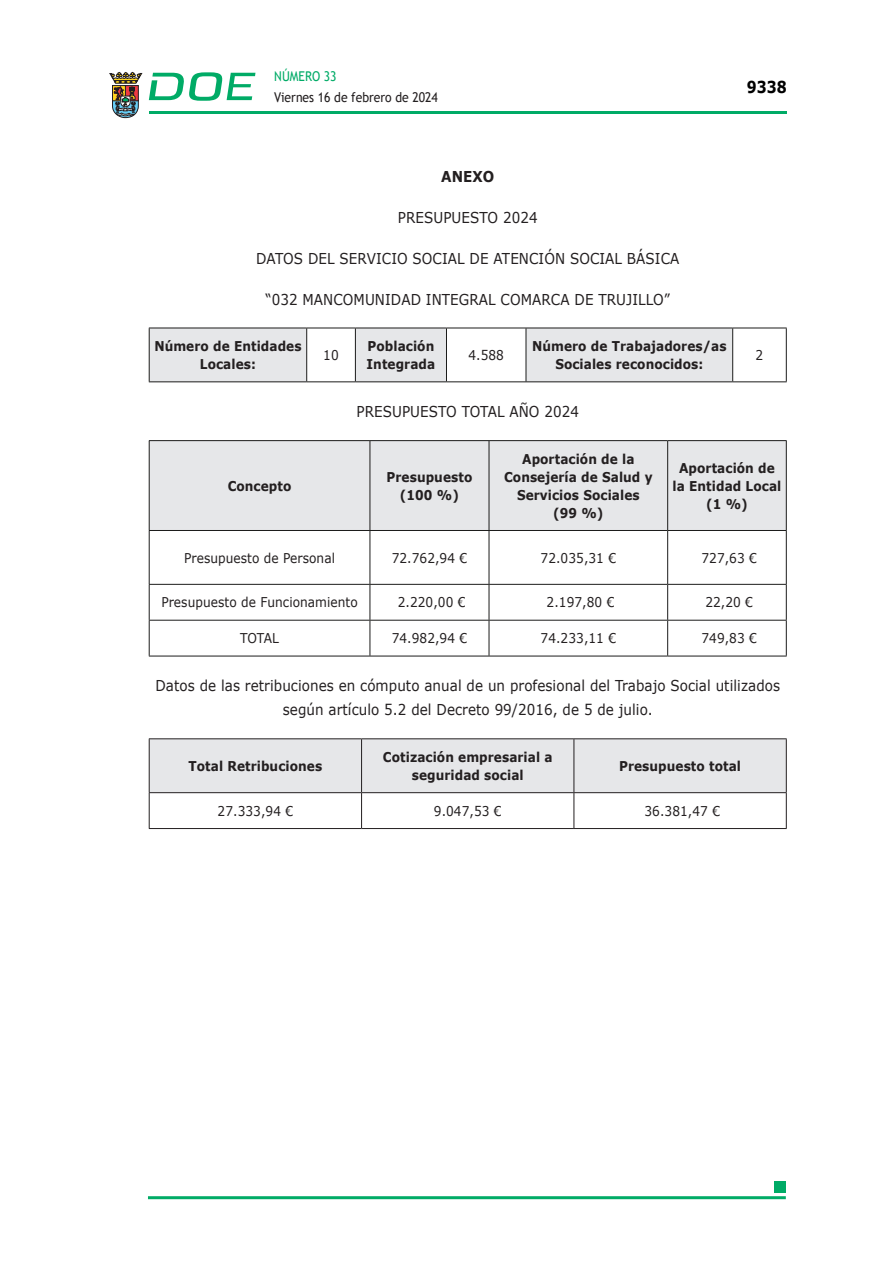
<style>
.page{position:relative;width:893px;height:1263px;background:#fff}
.page>*{position:absolute;margin:0;border:0;box-sizing:border-box;transform-origin:0 0}
.t1{font:700 16.5px "Verdana";color:#000;scale:.85 1}
.CUERPO_DE_TEXTO{font:15px/24px "Verdana";letter-spacing:.005em;color:#231f20;text-align:center;scale:.9 1}
.CUERPO_DE_TEXTO-2{font:700 15px "Verdana";letter-spacing:.005em;color:#231f20;scale:.9 1}
.TABLATITULO{font:700 13.5px/18px "Verdana";letter-spacing:.005em;color:#231f20;text-align:center;scale:.9 1}
.CUERPO_DE_TEXTO-3{font:13.5px "Verdana";letter-spacing:.005em;color:#231f20;scale:.9 1}
.CUERPO_DE_TEXTO-4{font:700 13.5px/18px "Verdana";letter-spacing:.005em;color:#231f20;text-align:center;scale:.9 1}
.t2{font:13.5px "Trebuchet MS";color:#231f20;scale:.9 1}
.t3{font:13.5px "Trebuchet MS";color:#00ab67;scale:.9 1}
</style>
<div class="page">
<hr style="left:149px;top:111px;width:638px;height:3px;background:#00ab66">
<svg style="left:109px;top:72px;width:33px;height:46px"></svg>
<svg style="left:149px;top:72px;width:106px;height:29px"></svg>
<hr style="left:148px;top:1196px;width:638px;height:3px;background:#00ab66">
<div style="left:775px;top:1181px;width:11px;height:11px;background:#00ab66"></div>
<svg style="left:150px;top:329px;width:582px;height:52px"></svg>
<hr style="left:149px;top:328px;width:158px;height:1px;background:#1c1c1b">
<hr style="left:307px;top:328px;width:48px;height:1px;background:#1c1c1b">
<hr style="left:446px;top:328px;width:80px;height:1px;background:#1c1c1b">
<hr style="left:733px;top:328px;width:54px;height:1px;background:#1c1c1b">
<hr style="left:149px;top:381px;width:158px;height:1px;background:#1c1c1b">
<hr style="left:307px;top:381px;width:48px;height:1px;background:#1c1c1b">
<hr style="left:446px;top:381px;width:80px;height:1px;background:#1c1c1b">
<hr style="left:733px;top:381px;width:54px;height:1px;background:#1c1c1b">
<hr style="left:149px;top:328px;width:1px;height:53px;background:#1c1c1b">
<hr style="left:306px;top:328px;width:1px;height:53px;background:#1c1c1b">
<hr style="left:786px;top:328px;width:1px;height:53px;background:#1c1c1b">
<hr style="left:355px;top:328px;width:91px;height:1px;background:#1c1c1b">
<hr style="left:355px;top:328px;width:1px;height:53px;background:#1c1c1b">
<hr style="left:446px;top:328px;width:1px;height:53px;background:#1c1c1b">
<hr style="left:355px;top:381px;width:91px;height:1px;background:#1c1c1b">
<hr style="left:526px;top:328px;width:207px;height:1px;background:#1c1c1b">
<hr style="left:526px;top:328px;width:1px;height:53px;background:#1c1c1b">
<hr style="left:732px;top:328px;width:1px;height:53px;background:#1c1c1b">
<hr style="left:526px;top:381px;width:207px;height:1px;background:#1c1c1b">
<div style="left:150px;top:441px;width:636px;height:89px;background:#e6e7e9"></div>
<hr style="left:149px;top:440px;width:221px;height:1px;background:#1c1c1b">
<hr style="left:370px;top:440px;width:119px;height:1px;background:#1c1c1b">
<hr style="left:489px;top:440px;width:179px;height:1px;background:#1c1c1b">
<hr style="left:668px;top:440px;width:119px;height:1px;background:#1c1c1b">
<hr style="left:149px;top:530px;width:221px;height:1px;background:#1c1c1b">
<hr style="left:370px;top:530px;width:119px;height:1px;background:#1c1c1b">
<hr style="left:489px;top:530px;width:179px;height:1px;background:#1c1c1b">
<hr style="left:668px;top:530px;width:119px;height:1px;background:#1c1c1b">
<hr style="left:149px;top:584px;width:221px;height:1px;background:#1c1c1b">
<hr style="left:370px;top:584px;width:119px;height:1px;background:#1c1c1b">
<hr style="left:489px;top:584px;width:179px;height:1px;background:#1c1c1b">
<hr style="left:668px;top:584px;width:119px;height:1px;background:#1c1c1b">
<hr style="left:149px;top:620px;width:221px;height:1px;background:#1c1c1b">
<hr style="left:370px;top:620px;width:119px;height:1px;background:#1c1c1b">
<hr style="left:489px;top:620px;width:179px;height:1px;background:#1c1c1b">
<hr style="left:668px;top:620px;width:119px;height:1px;background:#1c1c1b">
<hr style="left:149px;top:656px;width:221px;height:1px;background:#1c1c1b">
<hr style="left:370px;top:656px;width:119px;height:1px;background:#1c1c1b">
<hr style="left:489px;top:656px;width:179px;height:1px;background:#1c1c1b">
<hr style="left:668px;top:656px;width:119px;height:1px;background:#1c1c1b">
<hr style="left:149px;top:441px;width:1px;height:89px;background:#1c1c1b">
<hr style="left:149px;top:531px;width:1px;height:53px;background:#1c1c1b">
<hr style="left:149px;top:585px;width:1px;height:35px;background:#1c1c1b">
<hr style="left:149px;top:620px;width:1px;height:36px;background:#1c1c1b">
<hr style="left:370px;top:441px;width:1px;height:89px;background:#1c1c1b">
<hr style="left:489px;top:441px;width:1px;height:89px;background:#1c1c1b">
<hr style="left:667px;top:441px;width:1px;height:89px;background:#1c1c1b">
<hr style="left:786px;top:441px;width:1px;height:89px;background:#1c1c1b">
<hr style="left:370px;top:531px;width:1px;height:53px;background:#1c1c1b">
<hr style="left:489px;top:531px;width:1px;height:53px;background:#1c1c1b">
<hr style="left:667px;top:531px;width:1px;height:53px;background:#1c1c1b">
<hr style="left:786px;top:531px;width:1px;height:53px;background:#1c1c1b">
<hr style="left:370px;top:585px;width:1px;height:35px;background:#1c1c1b">
<hr style="left:489px;top:585px;width:1px;height:35px;background:#1c1c1b">
<hr style="left:667px;top:585px;width:1px;height:35px;background:#1c1c1b">
<hr style="left:786px;top:585px;width:1px;height:35px;background:#1c1c1b">
<hr style="left:370px;top:620px;width:1px;height:36px;background:#1c1c1b">
<hr style="left:489px;top:620px;width:1px;height:36px;background:#1c1c1b">
<hr style="left:667px;top:620px;width:1px;height:36px;background:#1c1c1b">
<hr style="left:786px;top:620px;width:1px;height:36px;background:#1c1c1b">
<div style="left:150px;top:739px;width:636px;height:53px;background:#e6e7e9"></div>
<hr style="left:149px;top:738px;width:213px;height:1px;background:#231f20">
<hr style="left:149px;top:739px;width:1px;height:53px;background:#231f20">
<hr style="left:362px;top:738px;width:212px;height:1px;background:#231f20">
<hr style="left:361px;top:739px;width:1px;height:53px;background:#231f20">
<hr style="left:574px;top:738px;width:213px;height:1px;background:#231f20">
<hr style="left:574px;top:739px;width:1px;height:53px;background:#231f20">
<hr style="left:786px;top:739px;width:1px;height:53px;background:#231f20">
<hr style="left:149px;top:792px;width:213px;height:1px;background:#231f20">
<hr style="left:149px;top:793px;width:1px;height:35px;background:#231f20">
<hr style="left:362px;top:792px;width:212px;height:1px;background:#231f20">
<hr style="left:361px;top:793px;width:1px;height:35px;background:#231f20">
<hr style="left:574px;top:792px;width:213px;height:1px;background:#231f20">
<hr style="left:574px;top:793px;width:1px;height:35px;background:#231f20">
<hr style="left:786px;top:793px;width:1px;height:35px;background:#231f20">
<hr style="left:149px;top:828px;width:213px;height:1px;background:#231f20">
<hr style="left:362px;top:828px;width:212px;height:1px;background:#231f20">
<hr style="left:574px;top:828px;width:213px;height:1px;background:#231f20">
<p class="t3" style="left:274px;top:67px;width:71px">NÚMERO 33</p>
<p class="t2" style="left:274px;top:88px;width:183px">Viernes 16 de febrero de 2024</p>
<p class="t1" style="left:747px;top:75px;width:48px">9338</p>
<p class="CUERPO_DE_TEXTO-2" style="left:441px;top:165px;width:61px">ANEXO</p>
<p class="CUERPO_DE_TEXTO" style="left:398px;top:205px;width:157px">PRESUPUESTO 2024</p>
<p class="CUERPO_DE_TEXTO" style="left:256px;top:246px;width:472px">DATOS DEL SERVICIO SOCIAL DE ATENCIÓN SOCIAL BÁSICA</p>
<p class="CUERPO_DE_TEXTO" style="left:265px;top:287px;width:451px">“032 MANCOMUNIDAD INTEGRAL COMARCA DE TRUJILLO”</p>
<p class="CUERPO_DE_TEXTO-4" style="left:154px;top:337px;width:165px">Número de Entidades<br>Locales:</p>
<p class="CUERPO_DE_TEXTO-3" style="left:323px;top:346px;width:19px">10</p>
<p class="CUERPO_DE_TEXTO-4" style="left:367px;top:337px;width:78px;text-align:left">Población<br>Integrada</p>
<p class="CUERPO_DE_TEXTO-3" style="left:468px;top:346px;width:41px">4.588</p>
<p class="CUERPO_DE_TEXTO-4" style="left:532px;top:337px;width:218px">Número de Trabajadores/as<br>Sociales reconocidos:</p>
<p class="CUERPO_DE_TEXTO-3" style="left:756px;top:346px;width:10px">2</p>
<p class="CUERPO_DE_TEXTO" style="left:357px;top:400px;width:249px">PRESUPUESTO TOTAL AÑO 2024</p>
<p class="TABLATITULO" style="left:228px;top:476px;width:72px">Concepto</p>
<p class="TABLATITULO" style="left:387px;top:467px;width:97px">Presupuesto</p>
<p class="TABLATITULO" style="left:400px;top:485px;width:67px">(100 %)</p>
<p class="TABLATITULO" style="left:522px;top:449px;width:126px">Aportación de la</p>
<p class="TABLATITULO" style="left:504px;top:467px;width:167px">Consejería de Salud y<br>Servicios Sociales</p>
<p class="TABLATITULO" style="left:553px;top:503px;width:57px">(99 %)</p>
<p class="TABLATITULO" style="left:673px;top:458px;width:122px">Aportación de la Entidad Local</p>
<p class="TABLATITULO" style="left:706px;top:494px;width:48px">(1 %)</p>
<p class="CUERPO_DE_TEXTO-3" style="left:184px;top:548px;width:169px">Presupuesto de Personal</p>
<p class="CUERPO_DE_TEXTO-3" style="left:392px;top:548px;width:85px">72.762,94 €</p>
<p class="CUERPO_DE_TEXTO-3" style="left:541px;top:548px;width:85px">72.035,31 €</p>
<p class="CUERPO_DE_TEXTO-3" style="left:701px;top:548px;width:63px">727,63 €</p>
<p class="CUERPO_DE_TEXTO-3" style="left:161px;top:593px;width:220px">Presupuesto de Funcionamiento</p>
<p class="CUERPO_DE_TEXTO-3" style="left:398px;top:593px;width:77px">2.220,00 €</p>
<p class="CUERPO_DE_TEXTO-3" style="left:547px;top:593px;width:77px">2.197,80 €</p>
<p class="CUERPO_DE_TEXTO-3" style="left:705px;top:593px;width:54px">22,20 €</p>
<p class="CUERPO_DE_TEXTO-3" style="left:240px;top:629px;width:44px">TOTAL</p>
<p class="CUERPO_DE_TEXTO-3" style="left:392px;top:629px;width:85px">74.982,94 €</p>
<p class="CUERPO_DE_TEXTO-3" style="left:541px;top:629px;width:85px">74.233,11 €</p>
<p class="CUERPO_DE_TEXTO-3" style="left:701px;top:629px;width:63px">749,83 €</p>
<p class="CUERPO_DE_TEXTO" style="left:155px;top:674px;width:696px">Datos de las retribuciones en cómputo anual de un profesional del Trabajo Social utilizados según artículo 5.2 del Decreto 99/2016, de 5 de julio.</p>
<p class="TABLATITULO" style="left:189px;top:757px;width:150px">Total Retribuciones</p>
<p class="TABLATITULO" style="left:383px;top:748px;width:190px">Cotización empresarial a seguridad social</p>
<p class="TABLATITULO" style="left:619px;top:757px;width:137px">Presupuesto total</p>
<p class="CUERPO_DE_TEXTO-3" style="left:218px;top:801px;width:85px">27.333,94 €</p>
<p class="CUERPO_DE_TEXTO-3" style="left:434px;top:801px;width:77px">9.047,53 €</p>
<p class="CUERPO_DE_TEXTO-3" style="left:644px;top:801px;width:85px">36.381,47 €</p>
</div>
